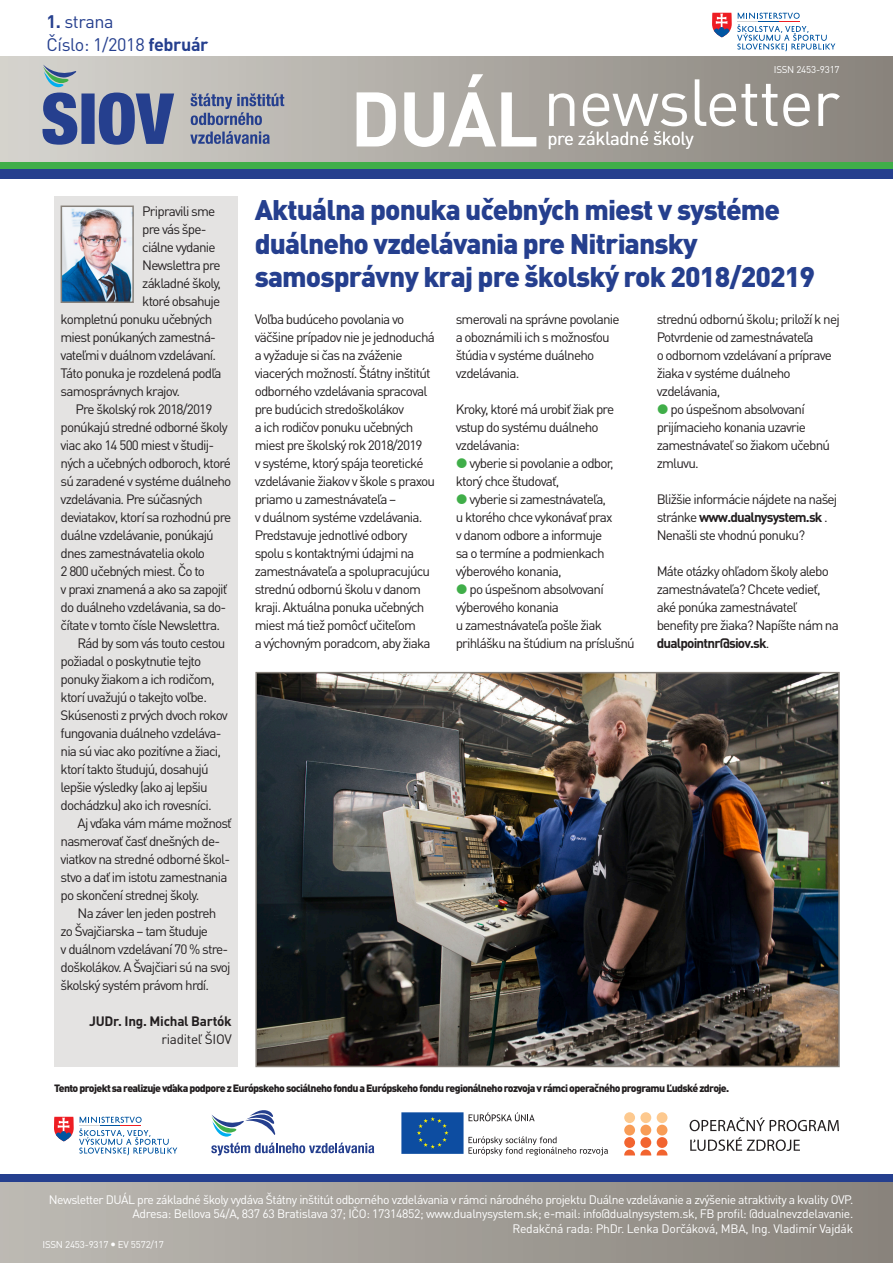
<style>
.page{position:relative;width:893px;height:1263px;background:#fff}
.page>*{position:absolute;margin:0;border:0;box-sizing:border-box;transform-origin:0 0}
.t1{font:700 75.9px "DIN Pro";color:#fff}
.t2{font:65.4px "DIN Pro";letter-spacing:-.02em;color:#fff}
.t3{font:900 28.05px/33.6px "DIN Pro";letter-spacing:-.03em;color:#253f8e}
.t4{font:18.6px "DIN Pro";letter-spacing:-.02em;color:#fff}
.t5{font:18px "DIN Pro";letter-spacing:-.02em;color:#253f8e}
.t6{font:13.5px/18px "DIN Pro";letter-spacing:-.06em;color:#231f20}
.t7{font:700 13.5px "DIN Pro";letter-spacing:-.02em;color:#231f20}
.t8{font:13.5px "DIN Pro";letter-spacing:-.02em;color:#231f20}
.t9{font:12.15px "DIN Pro";letter-spacing:-.04em;color:#fff}
.t10{font:12.15px "DIN Pro";letter-spacing:-.02em;color:#fff}
.t11{font:900 10.5px "DIN Pro";letter-spacing:-.06em;color:#231f20}
.t12{font:9.75px "DIN Pro";letter-spacing:-.02em;color:#fff}
.s1{font-weight:700}
</style>
<div class="page">
<div style="left:54px;top:196px;width:183px;height:871px;background:#e4e3e2"></div>
<div style="left:0;top:116px;width:893px;height:63px;background:#253f8e"></div>
<div style="left:0;top:106px;width:893px;height:63px;background:#40ae49"></div>
<div style="left:0;top:57px;width:893px;height:104px;background:linear-gradient(to right,#d6d4cf,#88827b)"></div>
<svg style="left:43px;top:64px;width:37px;height:23px"></svg>
<svg style="left:190px;top:131px;width:80px;height:13px"></svg>
<svg style="left:191px;top:93px;width:93px;height:32px;background:#8d93aa"></svg>
<svg style="left:43px;top:93px;width:131px;height:52px;background:#6070a1"></svg>
<svg style="left:712px;top:13px;width:123px;height:38px"></svg>
<img style="left:64px;top:209px;width:67px;height:91px">
<div style="left:61px;top:206px;width:73px;height:97px;border:2px solid #88827b"></div>
<svg style="left:211px;top:1110px;width:163px;height:45px"></svg>
<svg style="left:54px;top:1117px;width:123px;height:38px"></svg>
<svg style="left:401px;top:1112px;width:207px;height:43px"></svg>
<svg style="left:690px;top:1117px;width:149px;height:14px"></svg>
<svg style="left:690px;top:1137px;width:110px;height:14px"></svg>
<div style="left:624px;top:1137px;width:11px;height:11px;background:#f2642f;border-radius:50%"></div>
<div style="left:640px;top:1137px;width:11px;height:11px;background:#f2642f;border-radius:50%"></div>
<div style="left:657px;top:1137px;width:10px;height:11px;background:#f2642f;border-radius:50%"></div>
<div style="left:657px;top:1125px;width:10px;height:10px;background:#f89c56;border-radius:50%"></div>
<div style="left:640px;top:1125px;width:11px;height:10px;background:#f89c56;border-radius:50%"></div>
<div style="left:624px;top:1125px;width:11px;height:10px;background:#f89c56;border-radius:50%"></div>
<div style="left:624px;top:1112px;width:11px;height:11px;background:#fdc98f;border-radius:50%"></div>
<div style="left:640px;top:1112px;width:11px;height:11px;background:#fdc98f;border-radius:50%"></div>
<div style="left:657px;top:1112px;width:10px;height:11px;background:#fdc98f;border-radius:50%"></div>
<svg style="left:624px;top:1149px;width:27px;height:6px"></svg>
<svg style="left:657px;top:1149px;width:10px;height:6px"></svg>
<div style="left:0;top:1175px;width:893px;height:63px;background:#253f8e"></div>
<div style="left:0;top:1183px;width:893px;height:80px;background:linear-gradient(to right,#bdbab4,#88837b)"></div>
<img style="left:258px;top:675px;width:579px;height:389px">
<div style="left:255px;top:672px;width:585px;height:395px;border:2px solid #88827b"></div>
<svg style="left:111px;top:1243px;width:4px;height:3px"></svg>
<p class="t5" style="left:46px;top:9px;width:69px"><span class="s1">1.</span> strana</p>
<p class="t5" style="left:46px;top:32px;width:164px">Číslo: 1/2018 <span class="s1">február</span></p>
<p class="t6" style="left:142px;top:202px;width:75px">Pripravili sme</p>
<p class="t6" style="left:142px;top:220px;width:66px">pre vás špe-</p>
<p class="t6" style="left:142px;top:238px;width:75px">ciálne vydanie</p>
<p class="t6" style="left:142px;top:256px;width:80px">Newslettra pre</p>
<p class="t6" style="left:142px;top:274px;width:80px">základné školy,</p>
<p class="t6" style="left:142px;top:292px;width:80px">ktoré obsahuje</p>
<p class="t6" style="left:61px;top:310px;width:153px">kompletnú ponuku učebných</p>
<p class="t6" style="left:61px;top:328px;width:157px">miest ponúkaných zamestná-</p>
<p class="t6" style="left:61px;top:346px;width:157px">vateľmi v duálnom vzdelávaní.</p>
<p class="t6" style="left:61px;top:364px;width:163px">Táto ponuka je rozdelená podľa</p>
<p class="t6" style="left:61px;top:382px;width:121px">samosprávnych krajov.</p>
<p class="t6" style="left:61px;top:400px;width:172px;text-indent:15px">Pre školský rok 2018/2019 ponúkajú stredné odborné školy viac ako 14 500 miest v študij&shy;ných a učebných odboroch, ktoré sú zaradené v systéme duálneho vzdelávania. Pre súčasných deviatakov, ktorí sa rozhodnú pre duálne vzdelávanie, ponúkajú dnes zamestnávatelia okolo<br>2 800 učebných miest. Čo to<br>v praxi znamená a ako sa zapojiť do duálneho vzdelávania, sa do&shy;čítate v tomto čísle Newslettra.</p>
<p class="t6" style="left:61px;top:634px;width:169px;text-indent:17px">Rád by som vás touto cestou požiadal o poskytnutie tejto ponuky žiakom a ich rodičom, ktorí uvažujú o takejto voľbe.<br>Skúsenosti z prvých dvoch rokov fungovania duálneho vzdeláva&shy;nia sú viac ako pozitívne a žiaci, ktorí takto študujú, dosahujú lepšie výsledky (ako aj lepšiu dochádzku) ako ich rovesníci.</p>
<p class="t6" style="left:61px;top:814px;width:173px;text-indent:17px">Aj vďaka vám máme možnosť nasmerovať časť dnešných de&shy;viatkov na stredné odborné škol&shy;stvo a dať im istotu zamestnania po skončení strednej školy.</p>
<p class="t6" style="left:61px;top:904px;width:172px;text-indent:17px">Na záver len jeden postreh zo Švajčiarska – tam študuje<br>v duálnom vzdelávaní 70 % stre&shy;doškolákov. A Švajčiari sú na svoj školský systém právom hrdí.</p>
<p class="t7" style="left:89px;top:1012px;width:144px">JUDr. Ing. Michal Bartók</p>
<p class="t8" style="left:161px;top:1030px;width:72px">riaditeľ ŠIOV</p>
<p class="t12" style="left:774px;top:62px;width:67px">ISSN 2453-9317</p>
<p class="t1" style="left:350px;top:67px;width:190px">DUÁL</p>
<p class="t2" style="left:543px;top:58px;width:298px">newsletter</p>
<p class="t4" style="left:548px;top:126px;width:148px">pre základné školy</p>
<p class="t3" style="left:255px;top:192px;width:562px">Aktuálna ponuka učebných miest v systéme duálneho vzdelávania pre Nitriansky samosprávny kraj pre školský rok 2018/20219</p>
<p class="t6" style="left:255px;top:310px;width:182px">Voľba budúceho povolania vo väčšine prípadov nie je jednoduchá a vyžaduje si čas na zváženie viacerých možností. Štátny inštitút odborného vzdelávania spracoval pre budúcich stredoškolákov<br>a ich rodičov ponuku učebných miest pre školský rok 2018/2019<br>v systéme, ktorý spája teoretické vzdelávanie žiakov v škole s praxou priamo u zamestnávateľa –<br>v duálnom systéme vzdelávania.</p>
<p class="t6" style="left:255px;top:526px;width:177px">Predstavuje jednotlivé odbory spolu s kontaktnými údajmi na zamestnávateľa a spolupracujúcu strednú odbornú školu v danom kraji. Aktuálna ponuka učebných miest má tiež pomôcť učiteľom<br>a výchovným poradcom, aby žiaka</p>
<p class="t6" style="left:456px;top:310px;width:165px">smerovali na správne povolanie a oboznámili ich s možnosťou štúdia v systéme duálneho vzdelávania.</p>
<p class="t6" style="left:456px;top:400px;width:160px">Kroky, ktoré má urobiť žiak pre vstup do systému duálneho vzdelávania:</p>
<p class="t6" style="left:456px;top:454px;width:159px;text-indent:14px">vyberie si povolanie a odbor, ktorý chce študovať,</p>
<p class="t6" style="left:456px;top:490px;width:158px;text-indent:14px">vyberie si zamestnávateľa, u ktorého chce vykonávať prax v danom odbore a informuje sa o termíne a podmienkach výberového konania,</p>
<p class="t6" style="left:456px;top:580px;width:181px;text-indent:14px">po úspešnom absolvovaní výberového konania<br>u zamestnávateľa pošle žiak prihlášku na štúdium na príslušnú</p>
<p class="t6" style="left:657px;top:310px;width:185px">strednú odbornú školu; priloží k nej<br>Potvrdenie od zamestnávateľa<br>o odbornom vzdelávaní a príprave žiaka v systéme duálneho vzdelávania,</p>
<p class="t6" style="left:657px;top:400px;width:175px;text-indent:14px">po úspešnom absolvovaní prijímacieho konania uzavrie zamestnávateľ so žiakom učebnú zmluvu.</p>
<p class="t6" style="left:657px;top:490px;width:182px">Bližšie informácie nájdete na našej stránke <span class="s1">www.dualnysystem.sk</span> .</p>
<p class="t6" style="left:657px;top:526px;width:150px">Nenašli ste vhodnú ponuku?</p>
<p class="t6" style="left:657px;top:562px;width:184px">Máte otázky ohľadom školy alebo zamestnávateľa? Chcete vedieť, aké ponúka zamestnávateľ benefity pre žiaka? Napíšte nám na <span class="s1">dualpointnr@siov.sk</span>.</p>
<p class="t11" style="left:54px;top:1081px;width:677px">Tento projekt sa realizuje vďaka podpore z Európskeho sociálneho fondu a Európskeho fondu regionálneho rozvoja v rámci operačného programu Ľudské zdroje.</p>
<p class="t9" style="left:49px;top:1191px;width:806px">Newsletter DUÁL pre základné školy vydáva Štátny inštitút odborného vzdelávania v rámci národného projektu Duálne vzdelávanie a zvýšenie atraktivity a kvality OVP.</p>
<p class="t9" style="left:133px;top:1206px;width:722px">Adresa: Bellova 54/A, 837 63 Bratislava 37; IČO: 17314852; www.dualnysystem.sk; e-mail: info@dualnysystem.sk, FB profil: @dualnevzdelavanie.</p>
<p class="t10" style="left:512px;top:1220px;width:342px">Redakčná rada: PhDr. Lenka Dorčáková, MBA, Ing. Vladimír Vajdák</p>
<p class="t12" style="left:43px;top:1238px;width:123px">ISSN 2453-9317 EV 5572/17</p>
</div>
